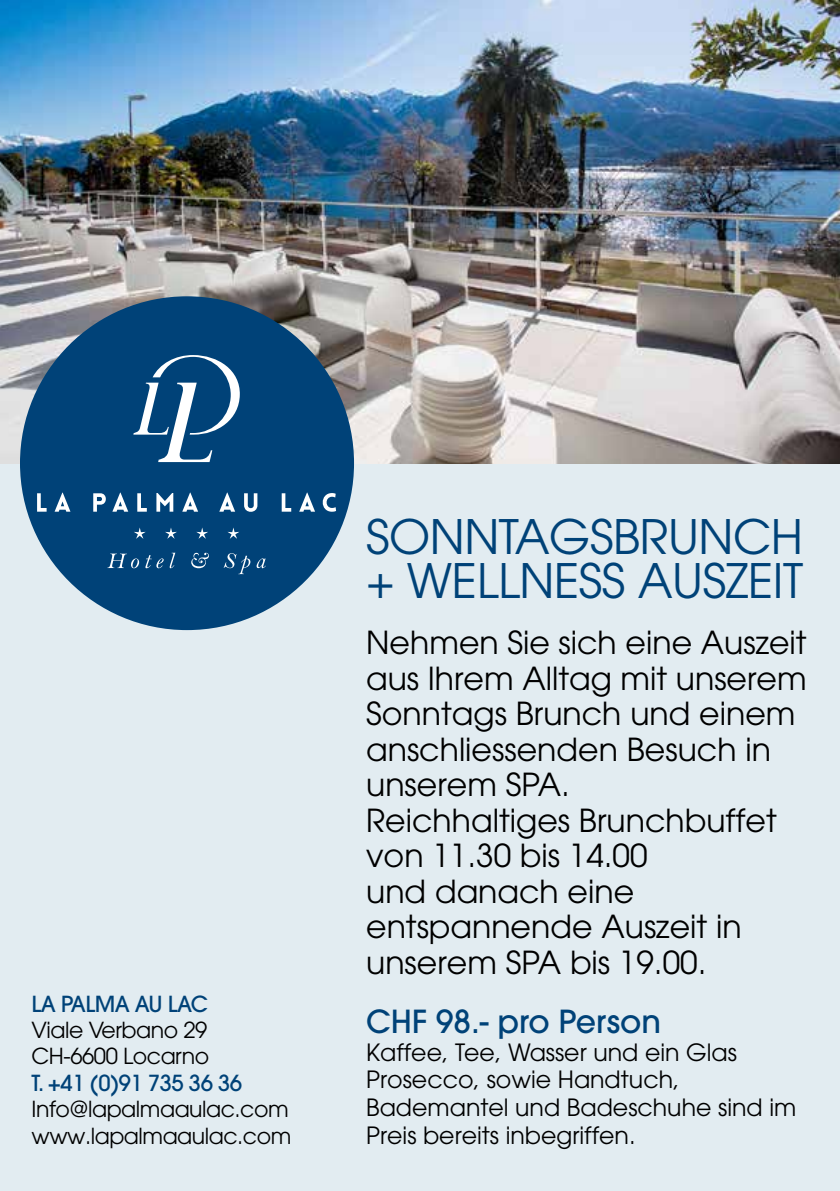
<style>
.page{position:relative;width:840px;height:1191px;background:#fff}
.page>*{position:absolute;margin:0;border:0;box-sizing:border-box;transform-origin:0 0}
.t1{font:47.2px/43.8px "Avant Garde";letter-spacing:-.01em;color:#004278}
.t2{font:31.6px/35.6px "Avant Garde";color:#000}
.t3{font:500 31.6px "Avant Garde";color:#004278}
.t4{font:23.6px/27.6px "Avant Garde";color:#000}
.t5{font:22px/26.4px "Avant Garde";letter-spacing:-.02em;color:#000}
.t6{font:500 22px "Avant Garde";letter-spacing:-.02em;color:#004278}
</style>
<div class="page">
<img style="left:0;top:0;width:839px;height:464px">
<div style="left:0;top:464px;width:839px;height:727px;background:#e2ecf1"></div>
<div style="left:20px;top:296px;width:334px;height:334px;background:#004278;border-radius:50%"></div>
<svg style="left:107px;top:553px;width:32px;height:15px"></svg>
<svg style="left:145px;top:555px;width:18px;height:13px"></svg>
<svg style="left:170px;top:552px;width:5px;height:16px"></svg>
<svg style="left:191px;top:553px;width:18px;height:15px"></svg>
<svg style="left:223px;top:553px;width:27px;height:21px"></svg>
<svg style="left:256px;top:558px;width:10px;height:10px"></svg>
<svg style="left:133px;top:355px;width:107px;height:107px"></svg>
<svg style="left:37px;top:493px;width:10px;height:18px"></svg>
<svg style="left:55px;top:492px;width:15px;height:19px"></svg>
<svg style="left:93px;top:492px;width:35px;height:19px"></svg>
<svg style="left:137px;top:493px;width:10px;height:18px"></svg>
<svg style="left:156px;top:493px;width:17px;height:18px"></svg>
<svg style="left:182px;top:492px;width:16px;height:19px"></svg>
<svg style="left:219px;top:492px;width:16px;height:19px"></svg>
<svg style="left:244px;top:493px;width:13px;height:19px"></svg>
<svg style="left:281px;top:493px;width:10px;height:18px"></svg>
<svg style="left:299px;top:492px;width:37px;height:20px"></svg>
<svg style="left:134px;top:527px;width:12px;height:12px"></svg>
<svg style="left:165px;top:528px;width:12px;height:11px"></svg>
<svg style="left:196px;top:527px;width:12px;height:12px"></svg>
<svg style="left:227px;top:527px;width:12px;height:12px"></svg>
<p class="t6" style="left:31px;top:990px;width:178px">LA PALMA AU LAC</p>
<p class="t5" style="left:31px;top:1016px;width:179px">Viale Verbano 29<br>CH-6600 Locarno</p>
<p class="t6" style="left:31px;top:1069px;width:212px">T. +41 (0)91 735 36 36</p>
<p class="t5" style="left:31px;top:1096px;width:261px">Info@lapalmaaulac.com www.lapalmaaulac.com</p>
<h1 class="t1" style="left:366px;top:515px;width:438px">SONNTAGSBRUNCH + WELLNESS AUSZEIT</h1>
<p class="t2" style="left:366px;top:624px;width:442px">Nehmen Sie sich eine Auszeit aus Ihrem Alltag mit unserem<br>Sonntags Brunch und einem anschliessenden Besuch in unserem SPA.<br>Reichhaltiges Brunchbuffet von 11.30 bis 14.00<br>und danach eine entspannende Auszeit in unserem SPA bis 19.00.</p>
<p class="t3" style="left:366px;top:1002px;width:296px">CHF 98.- pro Person</p>
<p class="t4" style="left:366px;top:1038px;width:431px">Kaffee, Tee, Wasser und ein Glas<br>Prosecco, sowie Handtuch,<br>Bademantel und Badeschuhe sind im<br>Preis bereits inbegriffen.</p>
</div>
